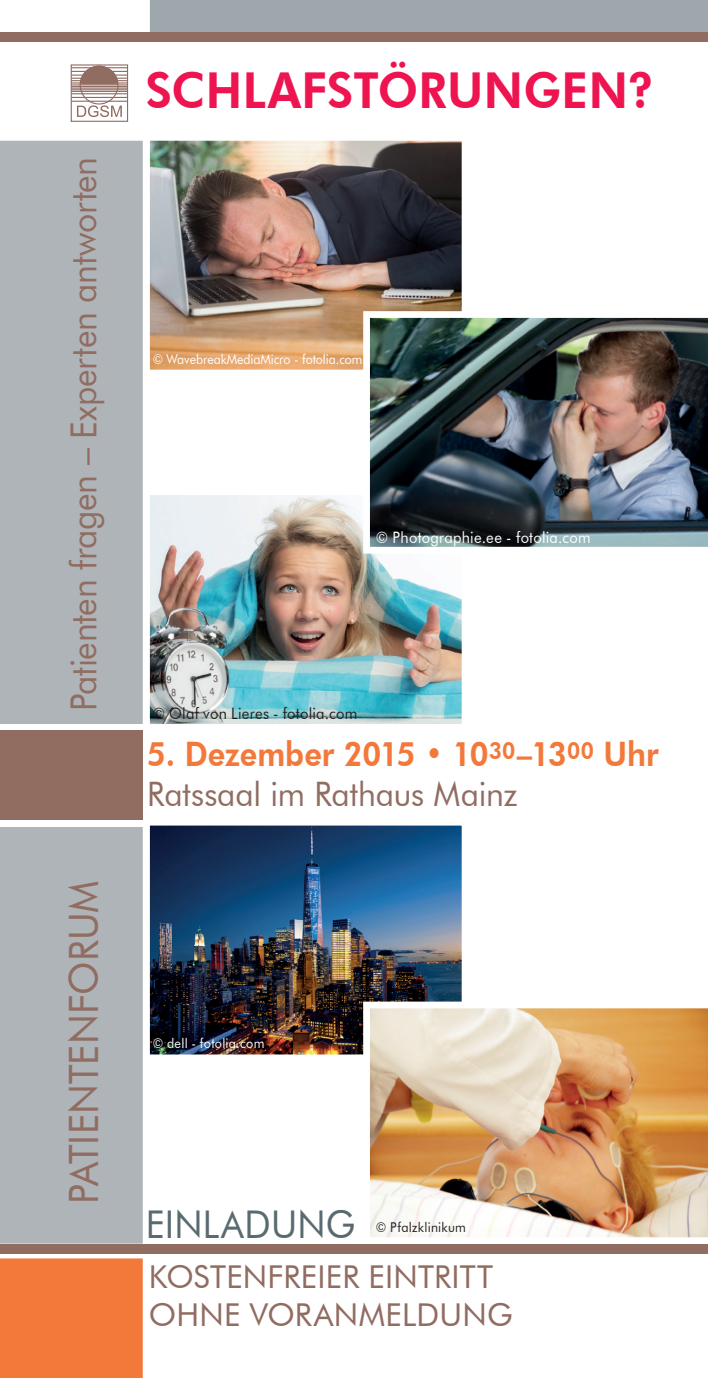
<style>
.page{position:relative;width:708px;height:1378px;background:#fff}
.page>*{position:absolute;margin:0;border:0;box-sizing:border-box;transform-origin:0 0}
.t1{font:800 49.5px "Futura BT";letter-spacing:.005em;color:#ed1450;scale:.95 1}
.t2{font:40.5px "Futura BT";letter-spacing:.005em;color:#906c61;scale:.95 1}
.t3{font:38.25px "Futura BT";letter-spacing:.005em;color:#596a70;scale:.95 1}
.t4{font:36px "Futura BT";letter-spacing:-.005em;color:#906c61;scale:.94 1}
.t5{font:800 33.75px/40.5px "Futura BT";letter-spacing:-.005em;color:#f3793b;scale:.91 1}
.t6{font:31.5px/37.8px "Futura BT";letter-spacing:.005em;color:#906c61}
.t7{font:15.75px "Futura BT";letter-spacing:.015em;color:#fff;scale:.94 1}
.t8{font:15.75px "Futura BT";letter-spacing:.02em;color:#231f20;scale:.94 1}
.t9{font:13.5px "Futura BT";letter-spacing:-.005em;color:#fff;scale:.92 1}
.t10{font:13.5px "Futura BT";letter-spacing:.02em;color:#fff;scale:.94 1}
.t11{font:13.5px "Futura BT";letter-spacing:.015em;color:#231f20;scale:.94 1}
.s1{font-weight:400;color:#906c61}
</style>
<div class="page">
<div style="left:0;top:140px;width:143px;height:1104px;background:#aeb4b8"></div>
<div style="left:140px;top:0;width:568px;height:42px;background:#9ea7ac"></div>
<div style="left:0;top:32px;width:708px;height:9px;background:#906c61"></div>
<div style="left:0;top:724px;width:708px;height:102px;background:#fff"></div>
<img style="left:140px;top:140px;width:322px;height:240px">
<img style="left:140px;top:485px;width:322px;height:239px">
<img style="left:360px;top:308px;width:348px;height:249px">
<img style="left:140px;top:825px;width:322px;height:239px">
<svg style="left:0;top:1253px;width:153px;height:125px;background:#f3864e"></svg>
<img style="left:360px;top:998px;width:348px;height:240px">
<div style="left:0;top:1244px;width:708px;height:9px;background:#906c61"></div>
<div style="left:0;top:730px;width:143px;height:90px;background:#906c61"></div>
<hr style="left:71px;top:91px;width:57px;height:1px;background:#906c61">
<hr style="left:71px;top:93px;width:57px;height:1px;background:#906c61">
<hr style="left:71px;top:97px;width:57px;height:1px;background:#906c61">
<hr style="left:71px;top:101px;width:57px;height:1px;background:#906c61">
<div style="left:71px;top:64px;width:57px;height:58px;border:1px solid #906c61"></div>
<div style="left:80px;top:66px;width:39px;height:39px;border:1px solid #906c61;border-radius:50%"></div>
<svg style="left:79px;top:65px;width:40px;height:21px"></svg>
<hr style="left:71px;top:67px;width:57px;height:1px;background:#906c61">
<hr style="left:71px;top:71px;width:57px;height:1px;background:#906c61">
<hr style="left:71px;top:75px;width:57px;height:1px;background:#906c61">
<hr style="left:71px;top:78px;width:57px;height:1px;background:#906c61">
<hr style="left:71px;top:80px;width:57px;height:1px;background:#906c61">
<hr style="left:71px;top:82px;width:57px;height:2px;background:#906c61">
<hr style="left:71px;top:84px;width:57px;height:1px;background:#906c61">
<hr style="left:71px;top:86px;width:57px;height:1px;background:#906c61">
<hr style="left:71px;top:88px;width:57px;height:1px;background:#906c61">
<hr style="left:71px;top:89px;width:57px;height:1px;background:#906c61">
<svg style="left:77px;top:105px;width:45px;height:12px"></svg>
<p class="t4" style="left:62px;top:711px;width:591px;rotate:-90deg">Patienten fragen – Experten antworten</p>
<p class="t2" style="left:59px;top:1204px;width:342px;rotate:-90deg">Patienten forum</p>
<h1 class="t1" style="left:146px;top:60px;width:537px">SCHLAFSTÖRUNGEN?</h1>
<p class="t9" style="left:153px;top:351px;width:229px">© WavebreakMediaMicro - fotolia.com</p>
<p class="t7" style="left:376px;top:528px;width:230px">© Photographie.ee - fotolia.com</p>
<p class="t8" style="left:153px;top:704px;width:219px">© Olaf von Lieres - fotolia.com</p>
<p class="t5" style="left:147px;top:733px;width:564px">5. DEZEMBER 2015 • 10<sup>30</sup>–13<sup>00</sup> UHR<br><span class="s1">Ratssaal im Rathaus Mainz</span></p>
<p class="t10" style="left:153px;top:1035px;width:120px">© dell - fotolia.com</p>
<p class="t3" style="left:146px;top:1201px;width:222px">EINLADUNG</p>
<p class="t11" style="left:376px;top:1218px;width:97px">© Pfalzklinikum</p>
<p class="t6" style="left:149px;top:1258px;width:365px">KOSTENFREIER EINTRITT<br>OHNE VORANMELDUNG</p>
</div>
